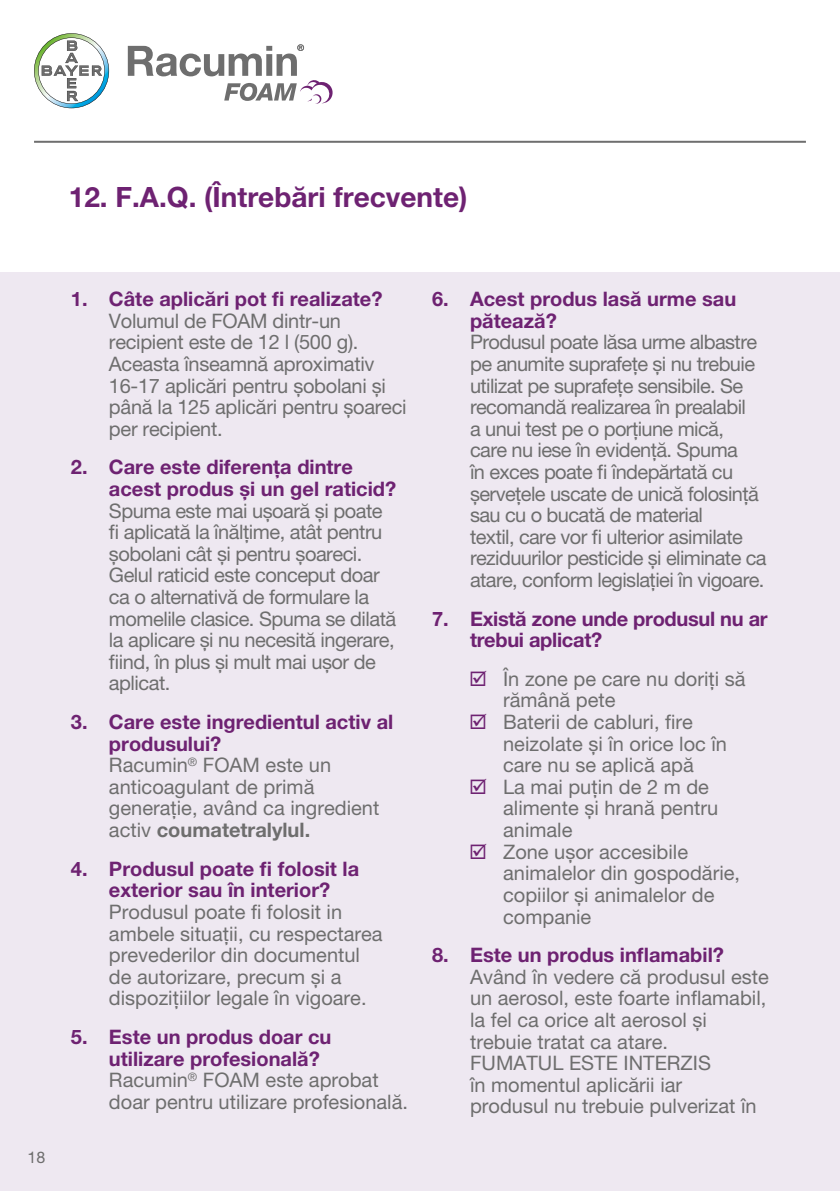
<style>
.page{position:relative;width:840px;height:1191px;background:#fff}
.page>*{position:absolute;margin:0;border:0;box-sizing:border-box;transform-origin:0 0}
.t1{font:700 28px "Helvetica Neue LT Pro";color:#6e2272}
.t2{font:20px/21.6px "Helvetica Neue LT Pro";letter-spacing:-.015em;color:#6e6e6e}
.t3{font:700 20px/21.6px "Helvetica Neue LT Pro";color:#6e2272}
.t4{font:16px "Helvetica Neue LT Pro";color:#6e6e6e}
.s1{font-weight:700;color:#6e2272}
.s2{font-weight:700}
.s3{color:#6e2272}
</style>
<div class="page">
<div style="left:0;top:272px;width:839px;height:919px;background:#eee8f1"></div>
<hr style="left:839px;top:187px;width:1px;height:1004px;background:#eee8f1">
<hr style="left:34px;top:141px;width:771px;height:2px;background:#6e6e6e">
<svg style="left:34px;top:33px;width:75px;height:75px"></svg>
<svg style="left:128px;top:44px;width:204px;height:60px"></svg>
<h1 class="t1" style="left:69px;top:180px;width:400px">12. F.A.Q. (Întrebări frecvente)</h1>
<p class="t4" style="left:28px;top:1147px;width:19px">18</p>
<p class="t3" style="left:71px;top:288px;width:313px">1. Câte aplicări pot fi realizate?</p>
<p class="t2" style="left:109px;top:309px;width:299px">Volumul de FOAM dintr-un recipient este de 12 l (500 g).<br>Aceasta înseamnă aproximativ<br>16-17 aplicări pentru șobolani și până la 125 aplicări pentru șoareci per recipient.</p>
<p class="t3" style="left:109px;top:456px;width:288px;text-indent:-38px">2. Care este diferența dintre acest produs și un gel raticid?</p>
<p class="t2" style="left:109px;top:499px;width:289px">Spuma este mai ușoară și poate fi aplicată la înălțime, atât pentru șobolani cât și pentru șoareci.<br>Gelul raticid este conceput doar ca o alternativă de formulare la momelile clasice. Spuma se dilată la aplicare și nu necesită ingerare, fiind, în plus şi mult mai uşor de aplicat.</p>
<p class="t2" style="left:109px;top:711px;width:286px;text-indent:-38px"><span class="s1">3. Care este ingredientul activ al produsului?<br></span>Racumin<sup>®</sup> FOAM este un anticoagulant de primă generație, având ca ingredient activ <span class="s2">coumatetralylul.</span></p>
<p class="t3" style="left:71px;top:857px;width:289px;text-align:center">4. Produsul poate fi folosit la exterior sau în interior?</p>
<p class="t2" style="left:109px;top:900px;width:275px">Produsul poate fi folosit in ambele situaţii, cu respectarea prevederilor din documentul de autorizare, precum şi a dispozițiilor legale în vigoare.</p>
<p class="t2" style="left:109px;top:1025px;width:300px;text-indent:-38px"><span class="s1">5. Este un produs doar cu utilizare profesională?<br></span>Racumin<sup>®</sup> FOAM este aprobat doar pentru utilizare profesională.</p>
<p class="t3" style="left:470px;top:288px;width:267px;text-indent:-38px">6. Acest produs lasă urme sau pătează?</p>
<p class="t2" style="left:470px;top:331px;width:298px">Produsul poate lăsa urme albastre pe anumite suprafețe și nu trebuie utilizat pe suprafețe sensibile. Se recomandă realizarea în prealabil<br>a unui test pe o porțiune mică,<br>care nu iese în evidență. Spuma<br>în exces poate fi îndepărtată cu șervețele uscate de unică folosință sau cu o bucată de material<br>textil, care vor fi ulterior asimilate reziduurilor pesticide și eliminate ca atare, conform legislației în vigoare.</p>
<p class="t3" style="left:470px;top:607px;width:299px;text-indent:-38px">7. Există zone unde produsul nu ar trebui aplicat?</p>
<p class="t2" style="left:503px;top:667px;width:244px;text-indent:-34px"><span class="s3">☑</span> În zone pe care nu doriți să rămână pete</p>
<p class="t2" style="left:503px;top:711px;width:225px;text-indent:-34px"><span class="s3">☑</span> Baterii de cabluri, fire neizolate și în orice loc în care nu se aplică apă</p>
<p class="t2" style="left:503px;top:775px;width:216px;text-indent:-34px"><span class="s3">☑</span> La mai puțin de 2 m de alimente și hrană pentru animale</p>
<p class="t2" style="left:503px;top:840px;width:238px;text-indent:-34px"><span class="s3">☑</span> Zone ușor accesibile animalelor din gospodărie, copiilor și animalelor de companie</p>
<p class="t3" style="left:432px;top:943px;width:293px">8. Este un produs inflamabil?</p>
<p class="t2" style="left:470px;top:965px;width:300px">Având în vedere că produsul este un aerosol, este foarte inflamabil, la fel ca orice alt aerosol și trebuie tratat ca atare.<br>FUMATUL ESTE INTERZIS<br>în momentul aplicării iar<br>produsul nu trebuie pulverizat în</p>
</div>
